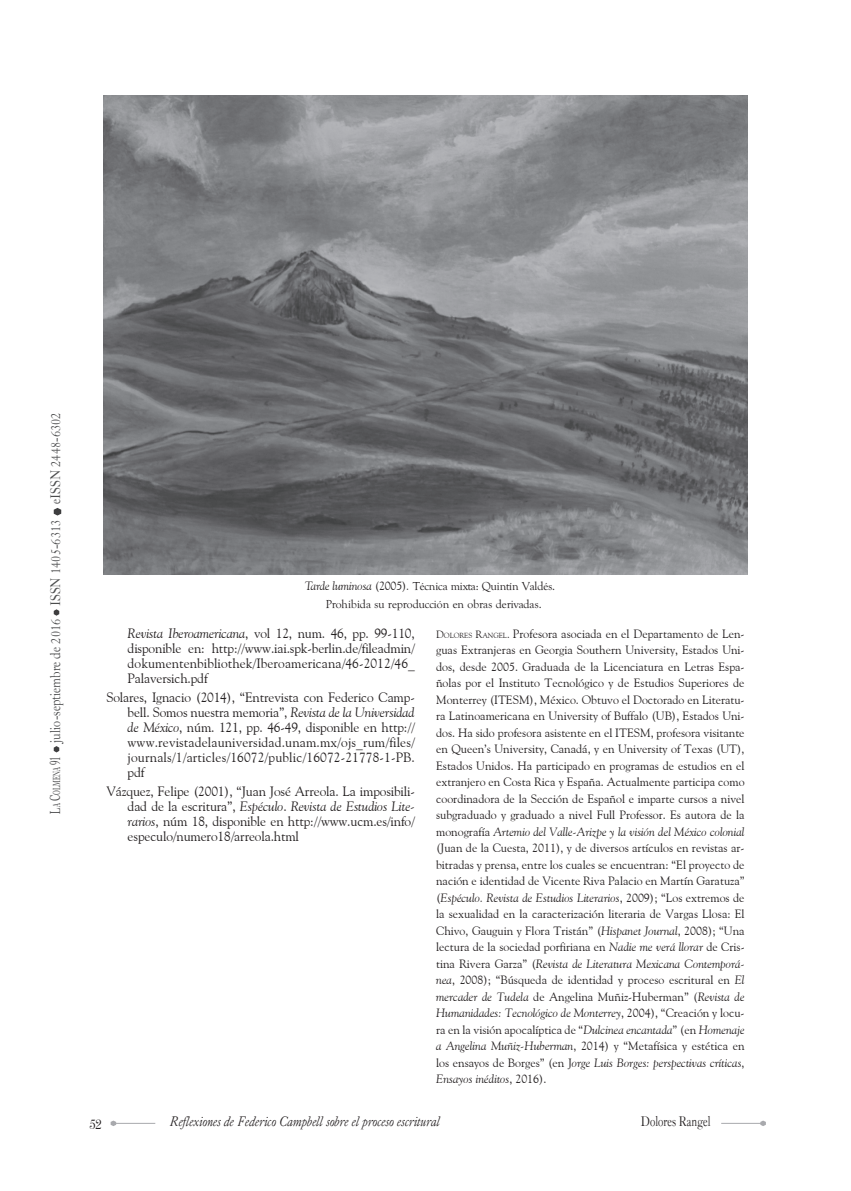
<style>
.page{position:relative;width:851px;height:1191px;background:#fff}
.page>*{position:absolute;margin:0;border:0;box-sizing:border-box;transform-origin:0 0}
.t1{font:15px "Caslon Old Face BT";color:#4b4c4d;scale:.9 1}
.t2{font:italic 15px "Caslon Old Face BT";color:#231f20;scale:.9 1}
.t3{font:15px "Caslon Old Face BT";color:#231f20;scale:.8 1}
.t4{font:13.5px/15px "Goudy Old Style BT";letter-spacing:.005em;color:#231f20;text-align:justify}
.t5{font:300 13.5px "Windsor BT";color:#231f20;scale:.8 1}
.t6{font:12px/16.5px "Goudy Old Style BT";color:#231f20;text-align:justify}
.t7{font:12px/17.4px "Goudy Old Style Normal";color:#231f20}
.s1{font-family:"Dutch 766 BT Roman A"}
.s2{font-family:"Dutch 766 BT Roman A";font-size:10.5px}
.s3{font-family:"Goudy Old Style BT";font-style:italic}
.s4{font-family:"Goudy Old Style BT"}
.s5{font-style:italic}
.s6{font-size:10.5px}
.s7{font-size:7.35px}
</style>
<div class="page">
<svg style="left:110px;top:1120px;width:7px;height:6px"></svg>
<hr style="left:113px;top:1123px;width:42px;height:1px;background:#a8a9ad">
<svg style="left:759px;top:1120px;width:7px;height:6px"></svg>
<hr style="left:721px;top:1123px;width:42px;height:1px;background:#a8a9ad">
<svg style="left:53px;top:746px;width:7px;height:7px"></svg>
<svg style="left:53px;top:609px;width:7px;height:7px"></svg>
<svg style="left:53px;top:508px;width:9px;height:8px"></svg>
<img style="left:103px;top:96px;width:644px;height:478px">
<p class="t1" style="left:46px;top:813px;width:447px;rotate:-90deg"><span class="s1">L</span><span class="s2">a</span> <span class="s1">C</span><span class="s2">olmena</span> <span class="s1">91</span> julio-septiembre de 2016 ISSN 1405-6313 eISSN 2448-6302</p>
<p class="t7" style="left:326px;top:578px;width:231px;text-indent:-21px"><span class="s3">Tarde luminosa</span> <span class="s4">(2005)</span><span class="s3">.</span> Técnica mixta: Quintín Valdés.<br>Prohibida su reproducción en obras derivadas.</p>
<p class="t4" style="left:128px;top:625px;width:289px"><span class="s5">Revista Iberoamericana</span>, vol 12, num. 46, pp. 99-110, disponible en: http://www.iai.spk-berlin.de/fileadmin/ dokumentenbibliothek/Iberoamericana/46-2012/46_ Palaversich.pdf</p>
<p class="t4" style="left:128px;top:689px;width:289px;text-indent:-21px">Solares, Ignacio (2014), “Entrevista con Federico Camp&shy;bell. Somos nuestra memoria”, <span class="s5">Revista de la Universidad de México</span>, núm. 121, pp. 46-49, disponible en http:// www.revistadelauniversidad.unam.mx/ojs_rum/files/ journals/1/articles/16072/public/16072-21778-1-PB. pdf</p>
<p class="t4" style="left:128px;top:784px;width:289px;text-indent:-21px">Vázquez, Felipe (2001), “Juan José Arreola. La imposibili&shy;dad de la escritura”, <span class="s5">Espéculo</span>. <span class="s5">Revista de Estudios Lite&shy;rarios</span>, núm 18, disponible en http://www.ucm.es/info/ especulo/numero18/arreola.html</p>
<p class="t6" style="left:436px;top:625px;width:310px"><span class="s6">D</span><span class="s7">OLORES</span> <span class="s6">R</span><span class="s7">ANGEL</span><span class="s6">.</span> Profesora asociada en el Departamento de Len&shy;guas Extranjeras en Georgia Southern University, Estados Uni&shy;dos, desde 2005. Graduada de la Licenciatura en Letras Espa&shy;ñolas por el Instituto Tecnológico y de Estudios Superiores de Monterrey (ITESM), México. Obtuvo el Doctorado en Literatu&shy;ra Latinoamericana en University of Buffalo (UB), Estados Uni&shy;dos. Ha sido profesora asistente en el ITESM, profesora visitante en Queen’s University, Canadá, y en University of Texas (UT), Estados Unidos. Ha participado en programas de estudios en el extranjero en Costa Rica y España. Actualmente participa como coordinadora de la Sección de Español e imparte cursos a nivel subgraduado y graduado a nivel Full Professor. Es autora de la monografía <span class="s5">Artemio del Valle-Arizpe y la visión del México colonial </span>(Juan de la Cuesta, 2011), y de diversos artículos en revistas ar&shy;bitradas y prensa, entre los cuales se encuentran: “El proyecto de nación e identidad de Vicente Riva Palacio en Martín Garatuza” (<span class="s5">Espéculo. Revista de Estudios Literarios</span>, 2009); “Los extremos de la sexualidad en la caracterización literaria de Vargas Llosa: El Chivo, Gauguin y Flora Tristán” (<span class="s5">Hispanet Journal</span>, 2008); “Una lectura de la sociedad porfiriana en <span class="s5">Nadie me verá llorar</span> de Cris&shy;tina Rivera Garza” (<span class="s5">Revista de Literatura Mexicana Contemporá&shy;nea</span>, 2008); “Búsqueda de identidad y proceso escritural en <span class="s5">El mercader de Tudela</span> de Angelina Muñiz-Huberman” (<span class="s5">Revista de Humanidades: Tecnológico de Monterrey</span>, 2004), “Creación y locu&shy;ra en la visión apocalíptica de “<span class="s5">Dulcinea encantada</span>” (en <span class="s5">Homenaje a Angelina Muñiz-Huberman</span>, 2014) y “Metafísica y estética en los ensayos de Borges” (en J<span class="s5">orge Luis Borges: perspectivas críticas</span>, <span class="s5">Ensayos inéditos</span>, 2016).</p>
<p class="t5" style="left:89px;top:1116px;width:17px">52</p>
<p class="t2" style="left:170px;top:1113px;width:302px">Reflexiones de Federico Campbell sobre el proceso escritural</p>
<p class="t3" style="left:640px;top:1112px;width:89px">Dolores Rangel</p>
</div>
